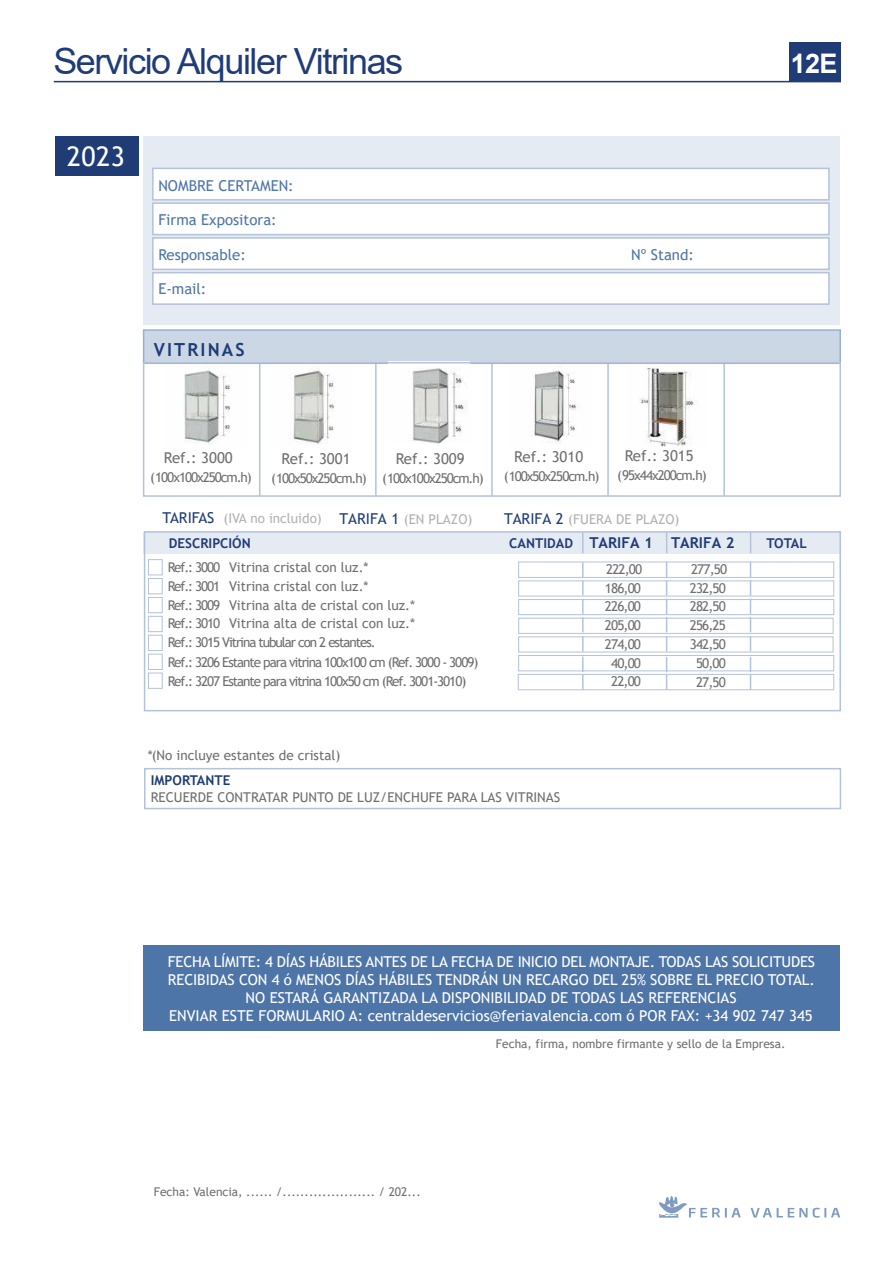
<style>
.page{position:relative;width:893px;height:1262px;background:#fff}
.page>*{position:absolute;margin:0;border:0;box-sizing:border-box;transform-origin:0 0}
.t1{font:36px "Arial";letter-spacing:-.04em;color:#1f3c77}
.t2{font:27px "Trebuchet MS";color:#fff}
.t3{font:700 27px "Arial";color:#fff}
.t4{font:700 18px "Trebuchet MS";letter-spacing:.12em;color:#1f3c77}
.t5{font:15px/18.1px "Trebuchet MS";letter-spacing:-.005em;color:#fff;text-align:center}
.t6{font:15px "Trebuchet MS";color:#4e75a8}
.t7{font:15px "Trebuchet MS";color:#706f6f}
.t8{font:700 15px "Trebuchet MS";color:#1f3c77}
.t9{font:13.5px/18.8px "Trebuchet MS";letter-spacing:-.075em;color:#706f6f;text-align:justify}
.t10{font:13.5px/18.8px "Trebuchet MS";color:#706f6f}
.t11{font:13.5px "Trebuchet MS";color:#b3b2b2}
.t12{font:700 13.5px "Trebuchet MS";color:#1f3c77}
.t13{font:12px "Trebuchet MS";color:#706f6f}
.s1{font-size:15px;color:#1f3c77}
.s2{font-size:13.5px}
</style>
<div class="page">
<div style="left:55px;top:136px;width:83px;height:39px;background:#1f3c77"></div>
<hr style="left:54px;top:81px;width:786px;height:1px;background:#1f3c77">
<div style="left:789px;top:42px;width:52px;height:40px;background:#1f3c77"></div>
<div style="left:143px;top:329px;width:698px;height:35px;background:#ccd7e6;border:2px solid #9aafcd"></div>
<svg style="left:659px;top:1196px;width:81px;height:21px"></svg>
<svg style="left:750px;top:1207px;width:90px;height:10px"></svg>
<img style="left:184px;top:367px;width:47px;height:78px">
<img style="left:293px;top:368px;width:42px;height:77px">
<img style="left:412px;top:368px;width:55px;height:75px">
<img style="left:534px;top:370px;width:43px;height:74px">
<img style="left:639px;top:368px;width:56px;height:78px">
<div style="left:143px;top:136px;width:696px;height:189px;background:#e5ebf3"></div>
<div style="left:152px;top:168px;width:677px;height:33px;background:#fff;border:2px solid #b3c3d9"></div>
<div style="left:152px;top:202px;width:677px;height:33px;background:#fff;border:2px solid #b3c3d9"></div>
<div style="left:152px;top:237px;width:677px;height:33px;background:#fff;border:2px solid #b3c3d9"></div>
<div style="left:152px;top:272px;width:677px;height:33px;background:#fff;border:2px solid #b3c3d9"></div>
<div style="left:143px;top:945px;width:696px;height:86px;background:#4e75a8"></div>
<div style="left:143px;top:362px;width:698px;height:135px;border:2px solid #b3c3d9"></div>
<hr style="left:607px;top:364px;width:1px;height:131px;background:#b3c3d9">
<hr style="left:491px;top:364px;width:1px;height:132px;background:#b3c3d9">
<hr style="left:375px;top:364px;width:1px;height:131px;background:#b3c3d9">
<hr style="left:259px;top:364px;width:1px;height:132px;background:#b3c3d9">
<hr style="left:723px;top:364px;width:2px;height:132px;background:#b3c3d9">
<div style="left:144px;top:532px;width:696px;height:21px;background:#e5ebf3"></div>
<div style="left:144px;top:531px;width:697px;height:180px;border:2px solid #b3c3d9"></div>
<div style="left:148px;top:559px;width:15px;height:16px;border:1px solid #b3c3d9"></div>
<div style="left:148px;top:578px;width:15px;height:16px;border:1px solid #b3c3d9"></div>
<div style="left:148px;top:597px;width:15px;height:16px;border:1px solid #b3c3d9"></div>
<div style="left:148px;top:616px;width:15px;height:16px;border:1px solid #b3c3d9"></div>
<div style="left:148px;top:635px;width:15px;height:16px;border:1px solid #b3c3d9"></div>
<div style="left:518px;top:561px;width:316px;height:17px;border:1px solid #b3c3d9"></div>
<div style="left:518px;top:580px;width:316px;height:16px;border:1px solid #b3c3d9"></div>
<div style="left:518px;top:599px;width:316px;height:16px;border:1px solid #b3c3d9"></div>
<div style="left:518px;top:618px;width:315px;height:15px;border:1px solid #b3c3d9"></div>
<div style="left:518px;top:636px;width:315px;height:16px;border:1px solid #b3c3d9"></div>
<div style="left:148px;top:653px;width:15px;height:17px;border:1px solid #b3c3d9"></div>
<div style="left:148px;top:672px;width:15px;height:16px;border:1px solid #b3c3d9"></div>
<div style="left:518px;top:674px;width:316px;height:16px;border:1px solid #b3c3d9"></div>
<svg style="left:582px;top:532px;width:1px;height:21px"></svg>
<svg style="left:582px;top:562px;width:1px;height:127px"></svg>
<svg style="left:666px;top:562px;width:1px;height:89px"></svg>
<svg style="left:666px;top:532px;width:1px;height:21px"></svg>
<svg style="left:666px;top:657px;width:1px;height:33px"></svg>
<svg style="left:749px;top:562px;width:2px;height:89px"></svg>
<hr style="left:749px;top:532px;width:2px;height:21px;background:#b3c3d9">
<svg style="left:749px;top:657px;width:2px;height:33px"></svg>
<div style="left:518px;top:655px;width:316px;height:16px;border:1px solid #b3c3d9"></div>
<div style="left:144px;top:768px;width:697px;height:41px;border:2px solid #b3c3d9"></div>
<h1 class="t1" style="left:53px;top:37px;width:351px">Servicio Alquiler Vitrinas</h1>
<h2 class="t3" style="left:790px;top:44px;width:48px">12E</h2>
<h2 class="t2" style="left:67px;top:140px;width:60px">2023</h2>
<p class="t6" style="left:158px;top:176px;width:137px">NOMBRE CERTAMEN:</p>
<p class="t6" style="left:158px;top:210px;width:120px">Firma Expositora:</p>
<p class="t6" style="left:158px;top:245px;width:89px">Responsable:</p>
<p class="t6" style="left:631px;top:245px;width:64px">Nº Stand:</p>
<p class="t6" style="left:158px;top:279px;width:50px">E-mail:</p>
<p class="t4" style="left:154px;top:338px;width:92px">VITRINAS</p>
<p class="t7" style="left:624px;top:446px;width:70px">Ref.: 3015</p>
<p class="t9" style="left:617px;top:466px;width:91px">(95x44x200cm.h)</p>
<p class="t7" style="left:514px;top:447px;width:70px">Ref.: 3010</p>
<p class="t9" style="left:504px;top:466px;width:97px">(100x50x250cm.h)</p>
<p class="t7" style="left:164px;top:448px;width:70px">Ref.: 3000</p>
<p class="t9" style="left:150px;top:467px;width:103px">(100x100x250cm.h)</p>
<p class="t11" style="left:163px;top:510px;width:161px"><span class="s1">TARIFAS</span> (IVA no incluido)</p>
<p class="t10" style="left:168px;top:558px;width:249px">Ref.: 3000 Vitrina cristal con luz.*<br>Ref.: 3001 Vitrina cristal con luz.*<br>Ref.: 3009 Vitrina alta de cristal con luz.* Ref.: 3010 Vitrina alta de cristal con luz.* Ref.: 3015 Vitrina tubular con 2 estantes.</p>
<p class="t9" style="left:168px;top:653px;width:312px">Ref.: 3206 Estante para vitrina 100x100 cm (Ref. 3000 - 3009)<br>Ref.: 3207 Estante para vitrina 100x50 cm (Ref. 3001-3010)</p>
<p class="t7" style="left:281px;top:449px;width:70px">Ref.: 3001</p>
<p class="t9" style="left:271px;top:469px;width:97px">(100x50x250cm.h)</p>
<p class="t7" style="left:396px;top:449px;width:70px">Ref.: 3009</p>
<p class="t9" style="left:382px;top:469px;width:103px">(100x100x250cm.h)</p>
<p class="t11" style="left:339px;top:510px;width:134px"><span class="s1">TARIFA 1</span> (EN PLAZO)</p>
<p class="t11" style="left:504px;top:510px;width:177px"><span class="s1">TARIFA 2</span> (FUERA DE PLAZO)</p>
<p class="t12" style="left:169px;top:534px;width:83px">DESCRIPCIÓN</p>
<p class="t8" style="left:509px;top:533px;width:227px"><span class="s2">CANTIDAD</span> TARIFA 1 TARIFA 2</p>
<p class="t12" style="left:766px;top:535px;width:42px">TOTAL</p>
<p class="t9" style="left:605px;top:559px;width:39px">222,00<br>186,00<br>226,00<br>205,00<br>274,00</p>
<p class="t9" style="left:611px;top:672px;width:31px">22,00</p>
<p class="t9" style="left:689px;top:559px;width:39px">277,50<br>232,50<br>282,50<br>256,25<br>342,50</p>
<p class="t9" style="left:696px;top:672px;width:31px">27,50</p>
<p class="t9" style="left:611px;top:653px;width:31px">40,00</p>
<p class="t9" style="left:696px;top:653px;width:31px">50,00</p>
<p class="t10" style="left:148px;top:746px;width:194px">*(No incluye estantes de cristal)</p>
<p class="t12" style="left:151px;top:771px;width:81px">IMPORTANTE</p>
<p class="t10" style="left:151px;top:788px;width:411px">RECUERDE CONTRATAR PUNTO DE LUZ/ENCHUFE PARA LAS VITRINAS</p>
<p class="t5" style="left:168px;top:952px;width:648px">FECHA LÍMITE: 4 DÍAS HÁBILES ANTES DE LA FECHA DE INICIO DEL MONTAJE. TODAS LAS SOLICITUDES RECIBIDAS CON 4 ó MENOS DÍAS HÁBILES TENDRÁN UN RECARGO DEL 25% SOBRE EL PRECIO TOTAL.<br>NO ESTARÁ GARANTIZADA LA DISPONIBILIDAD DE TODAS LAS REFERENCIAS<br>ENVIAR ESTE FORMULARIO A: centraldeservicios@feriavalencia.com ó POR FAX: +34 902 747 345</p>
<p class="t13" style="left:154px;top:1184px;width:268px">Fecha: Valencia, ...... /..................... / 202...</p>
<p class="t13" style="left:496px;top:1036px;width:291px">Fecha, firma, nombre firmante y sello de la Empresa.</p>
</div>
